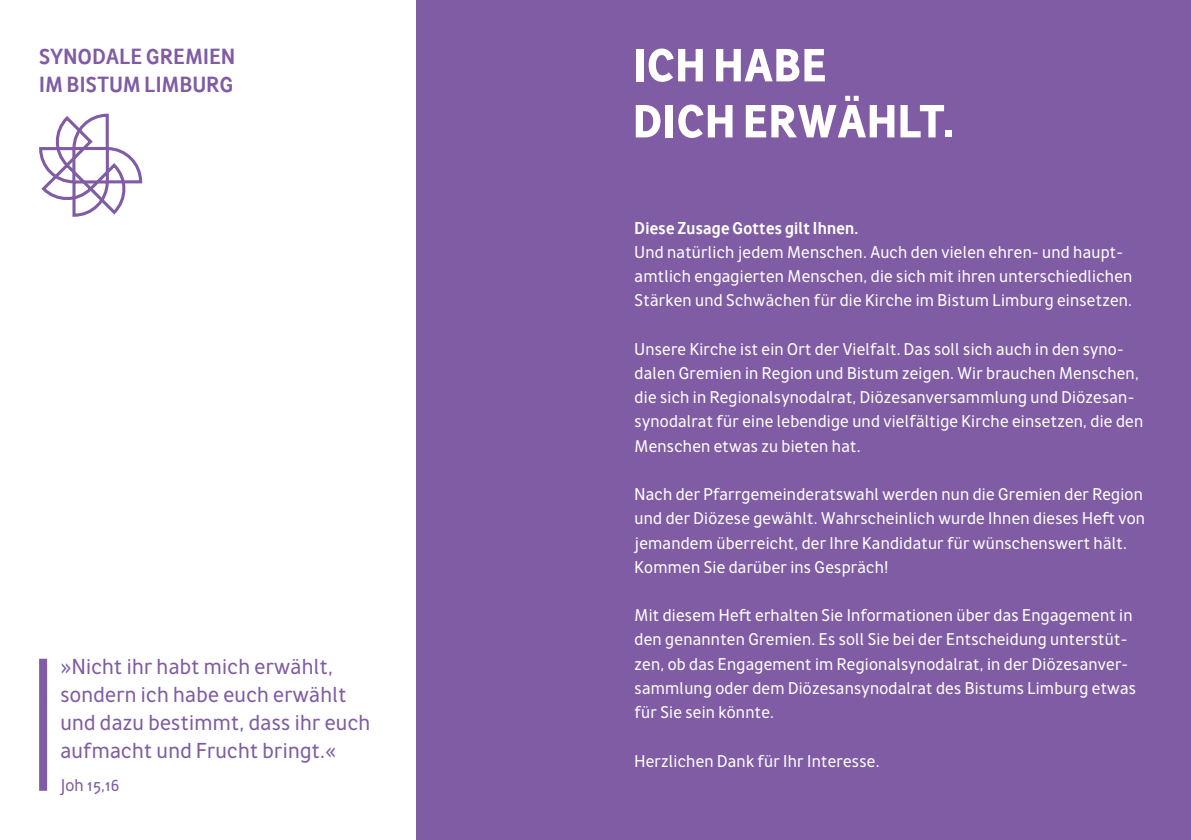
<style>
.page{position:relative;width:1191px;height:840px;background:#fff}
.page>*{position:absolute;margin:0;border:0;box-sizing:border-box;transform-origin:0 0}
.t1{font:60px/56px "Awan Zaman Hv";letter-spacing:.015em;color:#fff}
.t2{font:28px/28px "Awan Zaman";letter-spacing:.01em;color:#7f5ca3}
.t3{font:700 28px/28px "Awan Zaman";letter-spacing:.015em;color:#7f5ca3}
.t4{font:22px/24.2px "Awan Zaman";letter-spacing:.01em;color:#fff}
.t5{font:700 22px "Awan Zaman";letter-spacing:.01em;color:#fff}
.t6{font:22px "Awan Zaman";letter-spacing:.01em;color:#7f5ca3}
</style>
<div class="page">
<div style="left:417px;top:0;width:774px;height:839px;background:#7f5ca3"></div>
<div style="left:39px;top:658px;width:8px;height:132px;background:#7f5ca3"></div>
<svg style="left:39px;top:113px;width:104px;height:104px"></svg>
<p class="t3" style="left:39px;top:40px;width:197px">SYNODALE GREMIEN<br>IM BISTUM LIMBURG</p>
<p class="t2" style="left:60px;top:650px;width:311px">»Nicht ihr habt mich erwählt, sondern ich habe euch erwählt und dazu bestimmt, dass ihr euch aufmacht und Frucht bringt.«</p>
<p class="t6" style="left:60px;top:769px;width:61px">Joh 15,16</p>
<h1 class="t1" style="left:633px;top:33px;width:322px">ICH HABE<br>DICH ERWÄHLT.</h1>
<p class="t5" style="left:634px;top:213px;width:225px">Diese Zusage Gottes gilt Ihnen.</p>
<p class="t4" style="left:634px;top:238px;width:499px">Und natürlich jedem Menschen. Auch den vielen ehren- und haupt&shy;amtlich engagierten Menschen, die sich mit ihren unterschiedlichen<br>Stärken und Schwächen für die Kirche im Bistum Limburg einsetzen.</p>
<p class="t4" style="left:634px;top:335px;width:510px">Unsere Kirche ist ein Ort der Vielfalt. Das soll sich auch in den syno&shy;dalen Gremien in Region und Bistum zeigen. Wir brauchen Menschen, die sich in Regionalsynodalrat, Diözesanversammlung und Diözesan&shy;synodalrat für eine lebendige und vielfältige Kirche einsetzen, die den Menschen etwas zu bieten hat.</p>
<p class="t4" style="left:634px;top:480px;width:512px">Nach der Pfarrgemeinderatswahl werden nun die Gremien der Region und der Diözese gewählt. Wahrscheinlich wurde Ihnen dieses Heft von jemandem überreicht, der Ihre Kandidatur für wünschenswert hält.<br>Kommen Sie darüber ins Gespräch!</p>
<p class="t4" style="left:634px;top:601px;width:503px">Mit diesem Heft erhalten Sie Informationen über das Engagement in den genannten Gremien. Es soll Sie bei der Entscheidung unterstüt&shy;zen, ob das Engagement im Regionalsynodalrat, in der Diözesanver&shy;sammlung oder dem Diözesansynodalrat des Bistums Limburg etwas für Sie sein könnte.</p>
<p class="t4" style="left:634px;top:746px;width:246px">Herzlichen Dank für Ihr Interesse.</p>
</div>
